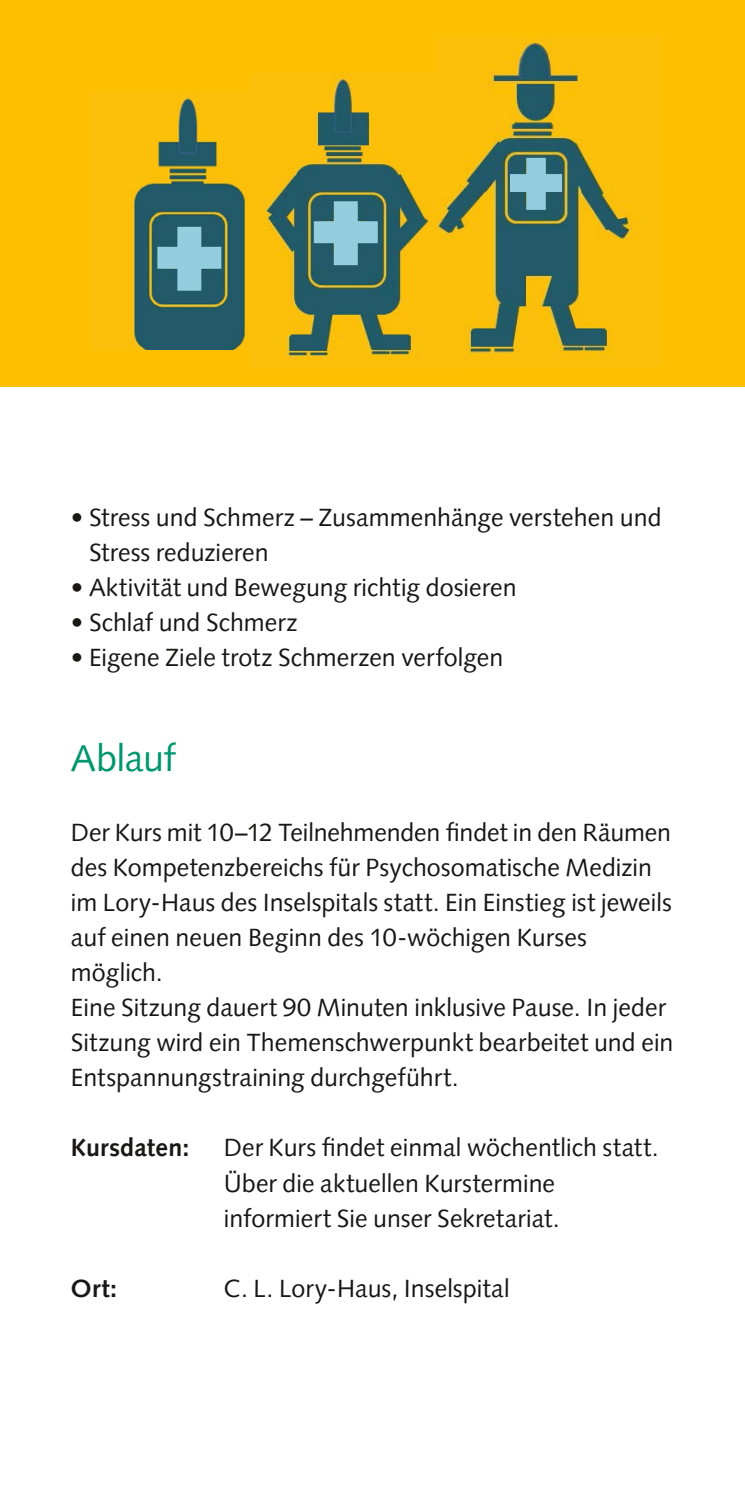
<style>
.page{position:relative;width:745px;height:1489px;background:#fff}
.page>*{position:absolute;margin:0;border:0;box-sizing:border-box;transform-origin:0 0}
.t1{font:37.5px "Syntax LT Pro";letter-spacing:-.01em;color:#00976f}
.t2{font:25px/35px "Syntax LT Pro";color:#181716}
.t3{font:700 25px "Syntax LT Pro";letter-spacing:.01em;color:#181716}
</style>
<div class="page">
<div style="left:0;top:0;width:744px;height:386px;background:#fcc000"></div>
<img style="left:127px;top:92px;width:122px;height:258px">
<img style="left:261px;top:74px;width:173px;height:289px">
<img style="left:436px;top:36px;width:207px;height:325px">
<svg style="left:157px;top:227px;width:64px;height:64px"></svg>
<svg style="left:313px;top:201px;width:64px;height:64px"></svg>
<svg style="left:509px;top:158px;width:52px;height:52px"></svg>
<p class="t2" style="left:89px;top:500px;width:573px;text-indent:-18px">• Stress und Schmerz – Zusammenhänge verstehen und<br>Stress reduzieren</p>
<p class="t2" style="left:71px;top:570px;width:447px">• Aktivität und Bewegung richtig dosieren</p>
<p class="t2" style="left:71px;top:605px;width:228px">• Schlaf und Schmerz</p>
<p class="t2" style="left:71px;top:640px;width:433px">• Eigene Ziele trotz Schmerzen verfolgen</p>
<h1 class="t1" style="left:71px;top:736px;width:107px">Ablauf</h1>
<p class="t2" style="left:71px;top:815px;width:603px">Der Kurs mit 10–12 Teilnehmenden findet in den Räumen des Kompetenzbereichs für Psychosomatische Medizin im Lory-Haus des Inselspitals statt. Ein Einstieg ist jeweils auf einen neuen Beginn des 10-wöchigen Kurses möglich.<br>Eine Sitzung dauert 90 Minuten inklusive Pause. In jeder Sitzung wird ein Themenschwerpunkt bearbeitet und ein Entspannungstraining durchgeführt.</p>
<p class="t3" style="left:71px;top:1133px;width:120px">Kursdaten:</p>
<p class="t2" style="left:224px;top:1130px;width:436px">Der Kurs findet einmal wöchentlich statt.<br>Über die aktuellen Kurstermine informiert Sie unser Sekretariat.</p>
<p class="t3" style="left:71px;top:1273px;width:48px">Ort:</p>
<p class="t2" style="left:224px;top:1270px;width:287px">C. L. Lory-Haus, Inselspital</p>
</div>
